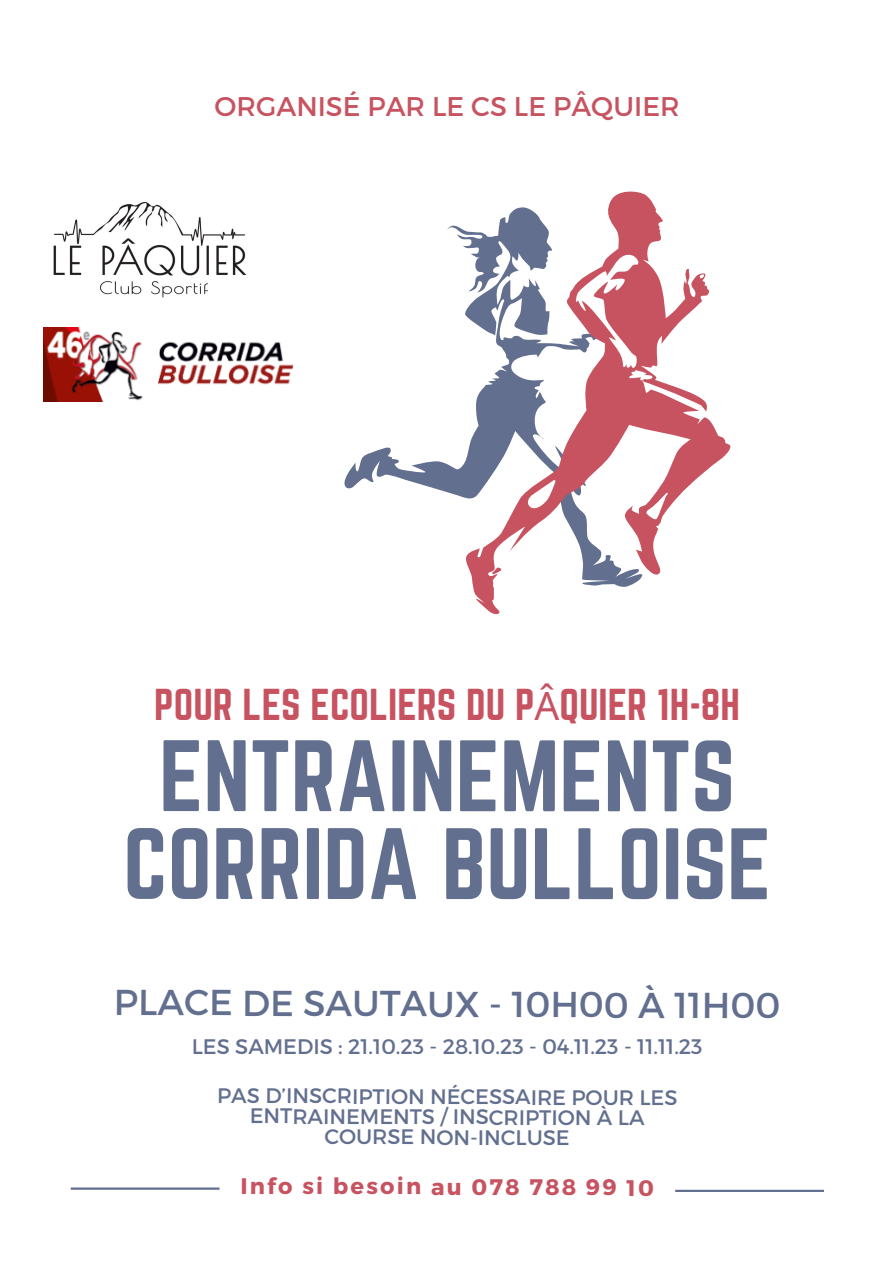
<style>
.page{position:relative;width:894px;height:1264px;background:#fff}
.page>*{position:absolute;margin:0;border:0;box-sizing:border-box;transform-origin:0 0}
.t1{font:88.65px/87.9px "Norwester";color:#626f8f;text-align:center}
.t2{font:39px "Norwester";color:#c75361}
.t3{font:36px "Montserrat";letter-spacing:-.005em;color:#626f8f}
.t4{font:27px "Montserrat";color:#c75361}
.t5{font:700 22.5px "Montserrat";letter-spacing:.095em;color:#c75361}
.t6{font:21px/20.4px "Montserrat";letter-spacing:-.005em;color:#626f8f;text-align:center}
.s1{font-family:"Noto Sans"}
</style>
<div class="page">
<svg style="left:344px;top:225px;width:120px;height:273px"></svg>
<svg style="left:464px;top:191px;width:266px;height:424px"></svg>
<hr style="left:71px;top:1187px;width:148px;height:2px;background:#626f8f">
<hr style="left:675px;top:1189px;width:148px;height:2px;background:#626f8f">
<img style="left:53px;top:202px;width:194px;height:96px">
<img style="left:44px;top:327px;width:250px;height:75px">
<p class="t4" style="left:214px;top:89px;width:466px">ORGANISÉ PAR LE CS LE PÂQUIER</p>
<p class="t2" style="left:154px;top:681px;width:587px">POUR LES ECOLIERS DU P<span class="s1">Â</span>QUIER 1H-8H</p>
<p class="t1" style="left:123px;top:731px;width:649px">ENTRAINEMENTS<br>CORRIDA BULLOISE</p>
<p class="t3" style="left:114px;top:980px;width:667px">PLACE DE SAUTAUX - 10H00 À 11H00</p>
<p class="t6" style="left:192px;top:1035px;width:512px">LES SAMEDIS : 21.10.23 - 28.10.23 - 04.11.23 - 11.11.23</p>
<p class="t6" style="left:217px;top:1085px;width:462px">PAS D’INSCRIPTION NÉCESSAIRE POUR LES<br>ENTRAINEMENTS / INSCRIPTION À LA<br>COURSE NON-INCLUSE</p>
<p class="t5" style="left:240px;top:1171px;width:415px">Info si besoin au 078 788 99 10</p>
</div>
